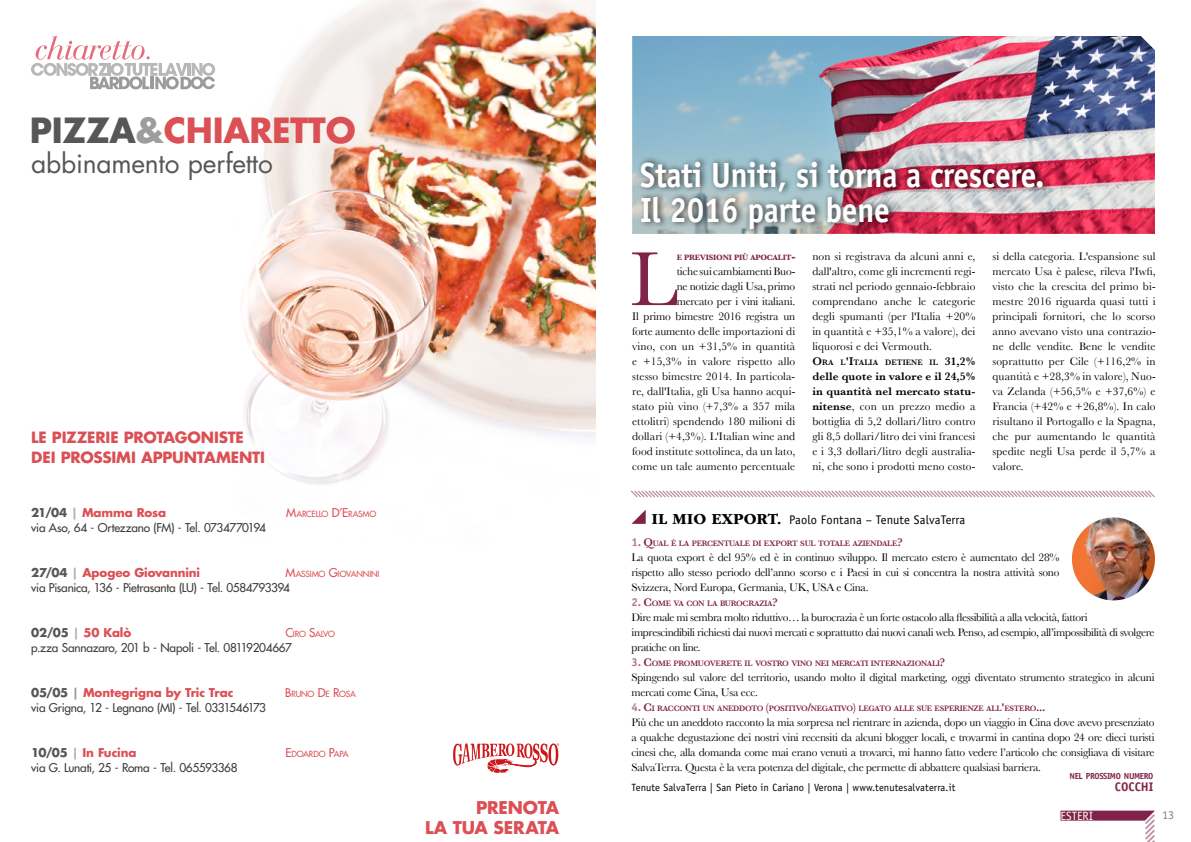
<style>
.page{position:relative;width:1191px;height:842px;background:#fff}
.page>*{position:absolute;margin:0;border:0;box-sizing:border-box;transform-origin:0 0}
.t1{font:79.5px "Baskerville";color:#802349}
.t2{font:700 35px/35px "Officina Sans Std";letter-spacing:-.01em;color:#fff;scale:.9 1}
.t3{font:700 33.8px "Futura Std";letter-spacing:-.01em;color:#db5055}
.t4{font:26.4px "Futura Std";letter-spacing:-.01em;color:#575756}
.t5{font:700 17.1px/20.2px "Futura Std";letter-spacing:-.015em;color:#db5055;text-align:right}
.t6{font:700 15.1px/20.2px "Futura Std";letter-spacing:-.015em;color:#db5055}
.t7{font:12.5px "Officina Sans Std";letter-spacing:.01em;color:#000}
.t8{font:700 12.5px "Officina Sans Std";color:#802349}
.t9{font:12px "Officina Sans Std";color:#fff}
.t10{font:12px "Officina Sans Std";color:#7b7c7e}
.t11{font:500 11.8px "Futura Std";letter-spacing:-.025em;color:#3c3c3b}
.t12{font:700 11.8px "Futura Std";letter-spacing:-.025em;color:#db5055}
.t13{font:11.5px/15px "Baskerville";letter-spacing:-.015em;color:#000;text-align:justify}
.t14{font:11.5px/15px "Baskerville";letter-spacing:.01em;color:#000;text-align:right}
.t15{font:10.5px "Officina Sans Std";letter-spacing:.01em;color:#000}
.t16{font:700 8.8px "Officina Sans Std";letter-spacing:-.045em;color:#802349}
.t17{font:500 8.3px "Futura Std";letter-spacing:-.02em;color:#db5055}
.t18{font:600 8.1px "Baskerville";letter-spacing:-.03em;color:#802349}
.t19{font:600 8.1px "Baskerville";letter-spacing:.015em;color:#000}
.t20{font:700 8.1px "Baskerville";letter-spacing:-.02em;color:#802349}
.s1{color:#575756}
.s2{color:#9d9d9c}
.s3{color:#b3b2b2}
.s4{font-size:11.8px}
.s5{font-size:11.5px}
.s6{font-weight:600}
.s7{font-family:"ITC Garamond Std";font-weight:700;font-size:16px}
.s8{font-family:"Officina Sans Std";font-weight:700;font-size:11.5px;color:#b07783}
</style>
<div class="page">
<img style="left:632px;top:36px;width:523px;height:198px">
<svg style="left:1060px;top:811px;width:95px;height:31px"></svg>
<svg style="left:630px;top:490px;width:525px;height:8px"></svg>
<svg style="left:631px;top:510px;width:14px;height:14px"></svg>
<img style="left:1072px;top:517px;width:83px;height:83px;border-radius:42px">
<div style="left:638px;top:155px;width:413px;height:80px;background:#000;opacity:.75"></div>
<img style="left:241px;top:0;width:354px;height:485px">
<svg style="left:31px;top:36px;width:184px;height:53px"></svg>
<svg style="left:453px;top:743px;width:106px;height:30px"></svg>
<h3 class="t3" style="left:30px;top:108px;width:327px"><span class="s1">PIZZA</span><span class="s2">&amp;</span>CHIARETTO</h3>
<h3 class="t4" style="left:31px;top:146px;width:243px">abbinamento perfetto</h3>
<h3 class="t6" style="left:31px;top:427px;width:235px">LE PIZZERIE PROTAGONISTE<br>DEI PROSSIMI APPUNTAMENTI</h3>
<p class="t12" style="left:31px;top:504px;width:136px"><span class="s1">21/04</span> <span class="s3">|</span> MAMMA ROSA</p>
<p class="t17" style="left:286px;top:508px;width:91px"><span class="s4">M</span>ARCELLO <span class="s4">D’E</span>RASMO</p>
<p class="t11" style="left:31px;top:520px;width:236px">via Aso, 64 - Ortezzano (FM) - Tel. 0734770194</p>
<p class="t12" style="left:31px;top:564px;width:170px"><span class="s1">27/04</span> <span class="s3">|</span> APOGEO GIOVANNINI</p>
<p class="t17" style="left:285px;top:568px;width:96px"><span class="s4">M</span>ASSIMO <span class="s4">G</span>IOVANNINI</p>
<p class="t11" style="left:31px;top:580px;width:260px">via Pisanica, 136 - Pietrasanta (LU) - Tel. 0584793394</p>
<p class="t12" style="left:31px;top:624px;width:101px"><span class="s1">02/05</span> <span class="s3">|</span> 50 KALÒ</p>
<p class="t17" style="left:285px;top:628px;width:51px"><span class="s4">C</span>IRO <span class="s4">S</span>ALVO</p>
<p class="t11" style="left:31px;top:640px;width:262px">p.zza Sannazaro, 201 b - Napoli - Tel. 08119204667</p>
<p class="t12" style="left:31px;top:684px;width:204px"><span class="s1">05/05</span> <span class="s2">|</span> MONTEGRIGNA BY TRIC TRAC</p>
<p class="t17" style="left:285px;top:688px;width:72px"><span class="s4">B</span>RUNO <span class="s4">D</span>E <span class="s4">R</span>OSA</p>
<p class="t11" style="left:31px;top:700px;width:236px">via Grigna, 12 - Legnano (MI) - Tel. 0331546173</p>
<p class="t12" style="left:31px;top:744px;width:107px"><span class="s1">10/05</span> <span class="s3">|</span> IN FUCINA</p>
<p class="t17" style="left:285px;top:748px;width:65px"><span class="s4">E</span>DOARDO <span class="s4">P</span>APA</p>
<p class="t11" style="left:31px;top:760px;width:208px">via G. Lunati, 25 - Roma - Tel. 065593368</p>
<h3 class="t5" style="left:425px;top:797px;width:136px">PRENOTA<br>LA TUA SERATA</h3>
<h2 class="t2" style="left:640px;top:158px;width:450px">Stati Uniti, si torna a crescere.<br>Il 2016 parte bene</h2>
<h1 class="t1" style="left:630px;top:232px;width:49px">L</h1>
<p class="t20" style="left:676px;top:253px;width:120px">E PREVISIONI PIÙ APOCALIT<span class="s5">-</span></p>
<p class="t14" style="left:632px;top:264px;width:165px">tiche sui cambiamenti Buo-<br>ne notizie dagli Usa, primo<br>mercato per i vini italiani.<br>Il primo bimestre 2016 registra un forte aumento delle importazioni di vino, con un +31,5% in quantità e +15,3% in valore rispetto allo stesso bimestre 2014. In particola&shy;re, dall'Italia, gli Usa hanno acqui&shy;stato più vino (+7,3% a 357 mila ettolitri) spendendo 180 milioni di dollari (+4,3%). L'Italian wine and food institute sottolinea, da un lato, come un tale aumento percentuale</p>
<p class="t13" style="left:812px;top:249px;width:165px">non si registrava da alcuni anni e, dall'altro, come gli incrementi regi&shy;strati nel periodo gennaio-febbraio comprendano anche le categorie degli spumanti (per l'Italia +20% in quantità e +35,1% a valore), dei liquorosi e dei Vermouth.</p>
<p class="t19" style="left:812px;top:358px;width:165px"><span class="s5">O</span>RA L<span class="s5">'I</span>TALIA DETIENE IL <span class="s5">31,2%</span></p>
<p class="t13" style="left:812px;top:369px;width:165px"><span class="s6">delle quote in valore e il 24,5% in quantità nel mercato statu&shy;nitense</span>, con un prezzo medio a bottiglia di 5,2 dollari/litro contro gli 8,5 dollari/litro dei vini francesi e i 3,3 dollari/litro degli australia&shy;ni, che sono i prodotti meno costo-</p>
<p class="t7" style="left:651px;top:513px;width:315px"><span class="s7">IL MIO EXPORT.</span> Paolo Fontana – Tenute SalvaTerra</p>
<p class="t13" style="left:992px;top:249px;width:165px">si della categoria. L'espansione sul mercato Usa è palese, rileva l'Iwfi, visto che la crescita del primo bi&shy;mestre 2016 riguarda quasi tutti i principali fornitori, che lo scorso anno avevano visto una contrazio&shy;ne delle vendite. Bene le vendite soprattutto per Cile (+116,2% in quantità e +28,3% in valore), Nuo&shy;va Zelanda (+56,5% e +37,6%) e Francia (+42% e +26,8%). In calo risultano il Portogallo e la Spagna, che pur aumentando le quantità spedite negli Usa perde il 5,7% a valore.</p>
<p class="t18" style="left:631px;top:538px;width:272px"><span class="s8">1.</span> <span class="s5">Q</span>UAL È LA PERCENTUALE DI EXPORT SUL TOTALE AZIENDALE<span class="s5">?</span></p>
<p class="t13" style="left:631px;top:549px;width:429px">La quota export è del 95% ed è in continuo sviluppo. Il mercato estero è aumentato del 28% rispetto allo stesso periodo dell’anno scorso e i Paesi in cui si concentra la nostra attività sono Svizzera, Nord Europa, Germania, UK, USA e Cina.</p>
<p class="t18" style="left:631px;top:598px;width:148px"><span class="s8">2.</span> <span class="s5">C</span> OME VA CON LA BUROCRAZIA<span class="s5">?</span></p>
<p class="t13" style="left:631px;top:609px;width:524px;text-align:left">Dire male mi sembra molto riduttivo… la burocrazia è un forte ostacolo alla flessibilità a alla velocità, fattori<br>imprescindibili richiesti dai nuovi mercati e soprattutto dai nuovi canali web. Penso, ad esempio, all’impossibilità di svolgere pratiche on line.</p>
<p class="t18" style="left:631px;top:658px;width:315px"><span class="s8">3.</span> <span class="s5">C</span> OME PROMUOVERETE IL VOSTRO VINO NEI MERCATI INTERNAZIONALI<span class="s5">?</span></p>
<p class="t13" style="left:631px;top:669px;width:524px">Spingendo sul valore del territorio, usando molto il digital marketing, oggi diventato strumento strategico in alcuni mercati come Cina, Usa ecc.</p>
<p class="t18" style="left:631px;top:703px;width:415px"><span class="s8">4.</span> <span class="s5">C</span> I RACCONTI UN ANEDDOTO <span class="s5">(</span>POSITIVO<span class="s5">/</span>NEGATIVO<span class="s5">)</span> LEGATO ALLE SUE ESPERIENZE ALL<span class="s5">'</span>ESTERO<span class="s5">...</span></p>
<p class="t13" style="left:631px;top:714px;width:524px">Più che un aneddoto racconto la mia sorpresa nel rientrare in azienda, dopo un viaggio in Cina dove avevo presenziato a qualche degustazione dei nostri vini recensiti da alcuni blogger locali, e trovarmi in cantina dopo 24 ore dieci turisti cinesi che, alla domanda come mai erano venuti a trovarci, mi hanno fatto vedere l’articolo che consigliava di visitare SalvaTerra. Questa è la vera potenza del digitale, che permette di abbattere qualsiasi barriera.</p>
<p class="t16" style="left:1069px;top:771px;width:85px">NEL PROSSIMO NUMERO</p>
<p class="t8" style="left:1114px;top:779px;width:40px">COCCHI</p>
<p class="t15" style="left:631px;top:782px;width:325px">Tenute SalvaTerra | San Pieto in Cariano | Verona | www.tenutesalvaterra.it</p>
<p class="t9" style="left:1060px;top:809px;width:34px">ESTERI</p>
<p class="t10" style="left:1162px;top:808px;width:13px">13</p>
</div>
